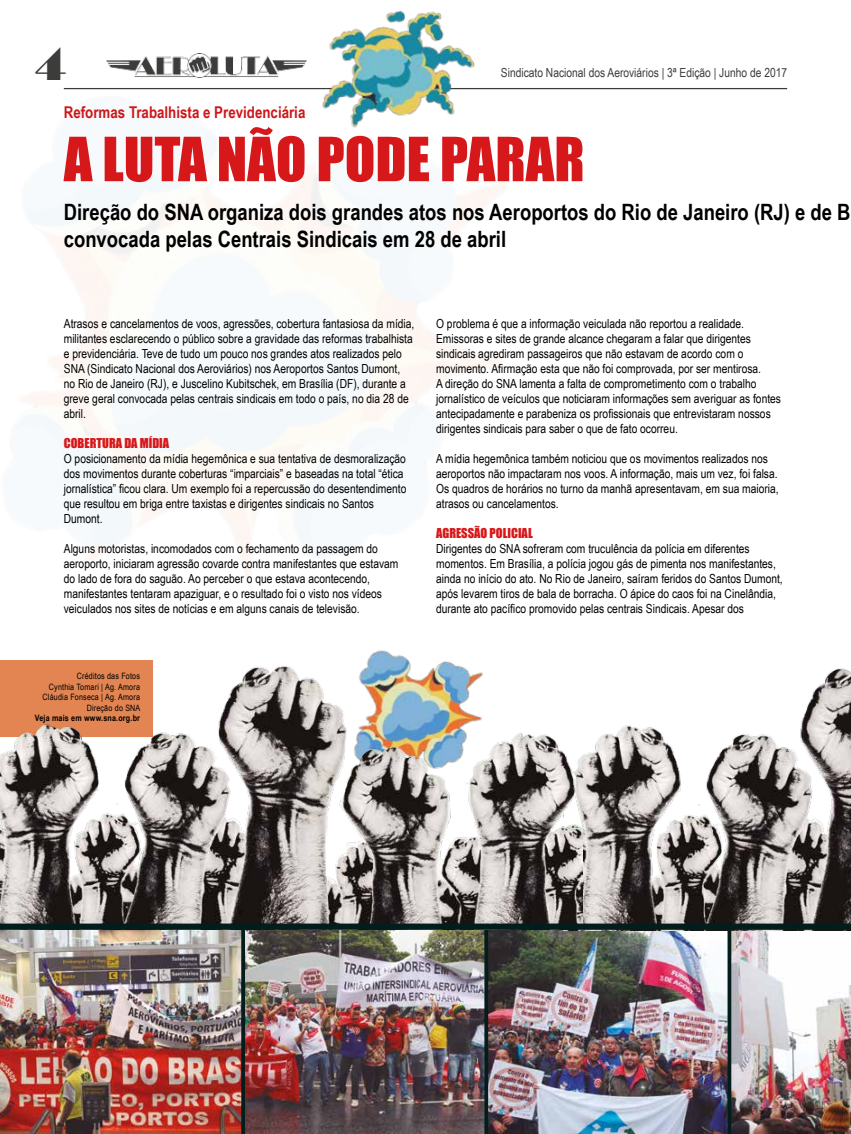
<style>
.page{position:relative;width:851px;height:1134px;background:#fff}
.page>*{position:absolute;margin:0;border:0;box-sizing:border-box;transform-origin:0 0}
.t1{font:56.25px "Impact";color:#d7181a}
.t2{font:700 43.75px "Broadway";color:#3c3c3b}
.t3{font:700 22.5px/27px "Arial Narrow";color:#000}
.t4{font:700 16.25px "Arial Narrow";color:#cd171a}
.t5{font:12.5px/15px "Arial Narrow";color:#000}
.t6{font:12.5px "Arial Narrow";color:#3c3c3b}
.t7{font:12.5px "Impact";color:#d7181a}
.t8{font:8.75px/10.5px "Arial Narrow";letter-spacing:.02em;color:#000;text-align:right}
.t9{font:700 8.75px "Arial Narrow";letter-spacing:.02em;color:#000}
</style>
<div class="page">
<hr style="left:64px;top:88px;width:723px;height:1px;background:#3c3c3b">
<img style="left:16px;top:53px;width:599px;height:530px">
<img style="left:0;top:930px;width:241px;height:204px">
<img style="left:245px;top:930px;width:482px;height:204px">
<img style="left:731px;top:930px;width:119px;height:204px">
<img style="left:582px;top:668px;width:268px;height:255px">
<img style="left:301px;top:11px;width:191px;height:154px">
<svg style="left:241px;top:930px;width:4px;height:204px"></svg>
<svg style="left:484px;top:930px;width:4px;height:204px"></svg>
<svg style="left:727px;top:930px;width:4px;height:204px"></svg>
<img style="left:0;top:650px;width:582px;height:273px">
<div style="left:0;top:923px;width:850px;height:7px;background:#031d1c"></div>
<h2 class="t2" style="left:35px;top:38px;width:32px">4</h2>
<h3 class="t4" style="left:64px;top:100px;width:243px">Reformas Trabalhista e Previdenciária</h3>
<p class="t6" style="left:501px;top:64px;width:288px">Sindicato Nacional dos Aeroviários | 3ª Edição | Junho de 2017</p>
<h1 class="t1" style="left:64px;top:115px;width:522px">A LUTA NÃO PODE PARAR</h1>
<h3 class="t3" style="left:64px;top:198px;width:788px">Direção do SNA organiza dois grandes atos nos Aeroportos do Rio de Janeiro (RJ) e de B convocada pelas Centrais Sindicais em 28 de abril</h3>
<p class="t5" style="left:64px;top:316px;width:352px">Atrasos e cancelamentos de voos, agressões, cobertura fantasiosa da mídia, militantes esclarecendo o público sobre a gravidade das reformas trabalhista e previdenciária. Teve de tudo um pouco nos grandes atos realizados pelo SNA (Sindicato Nacional dos Aeroviários) nos Aeroportos Santos Dumont, no Rio de Janeiro (RJ), e Juscelino Kubitschek, em Brasília (DF), durante a greve geral convocada pelas centrais sindicais em todo o país, no dia 28 de abril.</p>
<p class="t7" style="left:64px;top:433px;width:107px">COBERTURA DA MÍDIA</p>
<p class="t5" style="left:64px;top:451px;width:344px">O posicionamento da mídia hegemônica e sua tentativa de desmoralização dos movimentos durante coberturas “imparciais” e baseadas na total “ética jornalística” ficou clara. Um exemplo foi a repercussão do desentendimento que resultou em briga entre taxistas e dirigentes sindicais no Santos Dumont.</p>
<p class="t5" style="left:64px;top:541px;width:336px">Alguns motoristas, incomodados com o fechamento da passagem do aeroporto, iniciaram agressão covarde contra manifestantes que estavam do lado de fora do saguão. Ao perceber o que estava acontecendo, manifestantes tentaram apaziguar, e o resultado foi o visto nos vídeos veiculados nos sites de notícias e em alguns canais de televisão.</p>
<p class="t5" style="left:436px;top:316px;width:346px">O problema é que a informação veiculada não reportou a realidade.<br>Emissoras e sites de grande alcance chegaram a falar que dirigentes sindicais agrediram passageiros que não estavam de acordo com o movimento. Afirmação esta que não foi comprovada, por ser mentirosa.<br>A direção do SNA lamenta a falta de comprometimento com o trabalho jornalístico de veículos que noticiaram informações sem averiguar as fontes antecipadamente e parabeniza os profissionais que entrevistaram nossos dirigentes sindicais para saber o que de fato ocorreu.</p>
<p class="t5" style="left:436px;top:451px;width:344px">A mídia hegemônica também noticiou que os movimentos realizados nos aeroportos não impactaram nos voos. A informação, mais um vez, foi falsa.<br>Os quadros de horários no turno da manhã apresentavam, em sua maioria, atrasos ou cancelamentos.</p>
<p class="t7" style="left:436px;top:523px;width:98px">AGRESSÃO POLICIAL</p>
<p class="t5" style="left:436px;top:541px;width:348px">Dirigentes do SNA sofreram com truculência da polícia em diferentes momentos. Em Brasília, a polícia jogou gás de pimenta nos manifestantes, ainda no início do ato. No Rio de Janeiro, saíram feridos do Santos Dumont, após levarem tiros de bala de borracha. O ápice do caos foi na Cinelândia, durante ato pacífico promovido pelas centrais Sindicais. Apesar dos</p>
<p class="t8" style="left:43px;top:671px;width:99px">Créditos das Fotos<br>Cynthia Tomari | Ag. Amora<br>Cláudia Fonseca | Ag. Amora<br>Direção do SNA</p>
<p class="t9" style="left:35px;top:712px;width:107px">Veja mais em www.sna.org.br</p>
</div>
